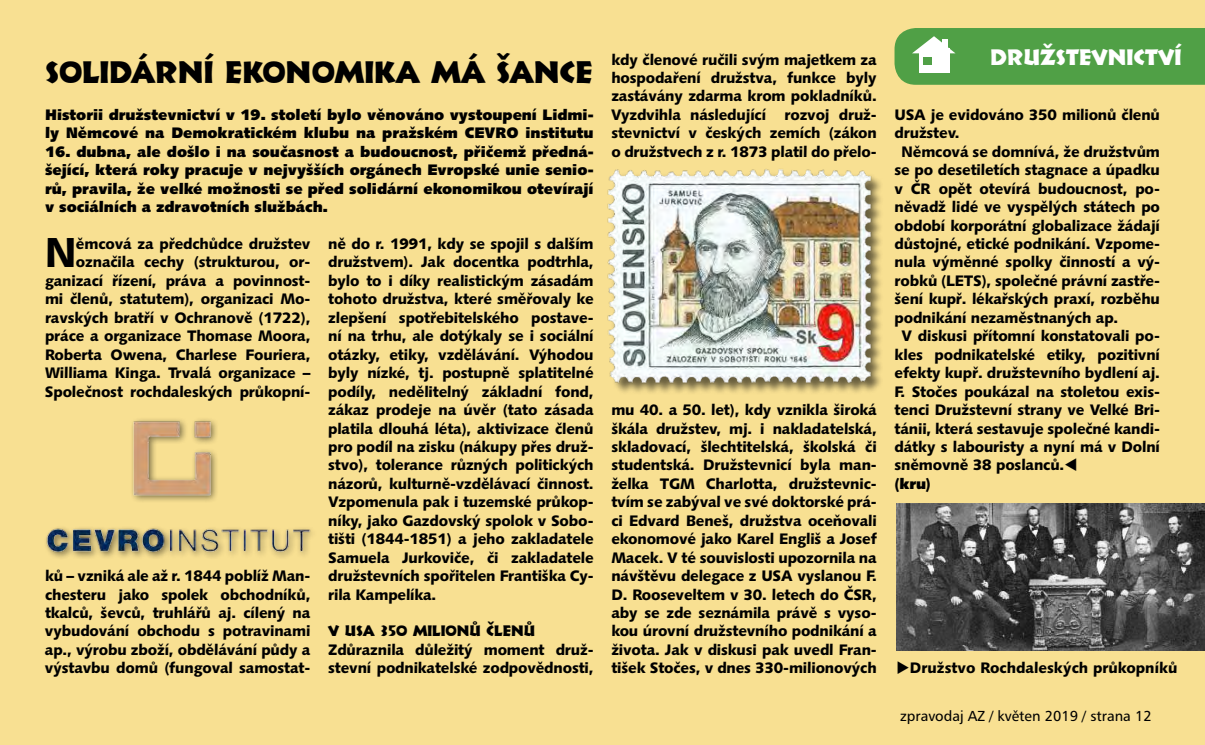
<style>
.page{position:relative;width:1205px;height:745px;background:#fff}
.page>*{position:absolute;margin:0;border:0;box-sizing:border-box;transform-origin:0 0}
.t1{font:42px "Humanist 531 AT Black A";color:#000}
.t2{font:31.25px "Informal 011 AT";color:#000}
.t3{font:22.5px "Informal 011 AT";color:#fff}
.t4{font:15.25px/18.4px "Humanist 531 AT Black A";letter-spacing:-.01em;color:#000;text-align:justify}
.t5{font:15.25px/18.4px "Humanist 531 AT Ultra Black A";color:#000}
.t6{font:15.25px "Informal 011 AT";color:#000}
.t7{font:14.5px "Humanist 777 AT Roman B";color:#000}
</style>
<div class="page">
<div style="left:0;top:0;width:1205px;height:744px;background:#f8e092"></div>
<svg style="left:894px;top:28px;width:311px;height:57px;background:#5ba550"></svg>
<div style="left:942px;top:39px;width:5px;height:8px;background:#fff"></div>
<div style="left:924px;top:58px;width:8px;height:7px;background:#50a046"></div>
<div style="left:610px;top:170px;width:274px;height:225px;background:#000;opacity:.58"></div>
<img style="left:607px;top:169px;width:265px;height:216px">
<img style="left:46px;top:419px;width:265px;height:139px">
<img style="left:896px;top:503px;width:309px;height:146px">
<h2 class="t2" style="left:46px;top:53px;width:549px">SOLIDÁRNÍ EKONOMIKA MÁ ŠANCE</h2>
<p class="t5" style="left:45px;top:105px;width:550px">Historii družstevnictví v 19. století bylo věnováno vystoupení Lidmi&shy;ly Němcové na Demokratickém klubu na pražském CEVRO institutu</p>
<p class="t5" style="left:45px;top:142px;width:550px;text-align:justify">16. dubna, ale došlo i na současnost a budoucnost, přičemž předná&shy;šející, která roky pracuje v nejvyšších orgánech Evropské unie senio&shy;rů, pravila, že velké možnosti se před solidární ekonomikou otevírají v sociálních a zdravotních službách.</p>
<p class="t4" style="left:45px;top:234px;width:267px;text-align:right">ěmcová za předchůdce družstev označila cechy (strukturou, or&shy;ganizací řízení, práva a povinnost&shy;mi členů, statutem), organizaci Mo&shy;ravských bratří v Ochranově (1722), práce a organizace Thomase Moora, Roberta Owena, Charlese Fouriera, Williama Kinga. Trvalá organizace – Společnost rochdaleských průkopní-</p>
<h1 class="t1" style="left:45px;top:226px;width:33px">N</h1>
<p class="t4" style="left:45px;top:566px;width:267px">ků – vzniká ale až r. 1844 poblíž Man&shy;chesteru jako spolek obchodníků, tkalců, ševců, truhlářů aj. cílený na vybudování obchodu s potravinami ap., výrobu zboží, obdělávání půdy a výstavbu domů (fungoval samostat-</p>
<p class="t4" style="left:328px;top:234px;width:267px">ně do r. 1991, kdy se spojil s dalším družstvem). Jak docentka podtrhla, bylo to i díky realistickým zásadám tohoto družstva, které směřovaly ke zlepšení spotřebitelského postave&shy;ní na trhu, ale dotýkaly se i sociální otázky, etiky, vzdělávání. Výhodou byly nízké, tj. postupně splatitelné podíly, nedělitelný základní fond, zákaz prodeje na úvěr (tato zásada platila dlouhá léta), aktivizace členů pro podíl na zisku (nákupy přes druž&shy;stvo), tolerance různých politických názorů, kulturně-vzdělávací činnost.<br>Vzpomenula pak i tuzemské průkop&shy;níky, jako Gazdovský spolok v Sobo&shy;tišti (1844-1851) a jeho zakladatele Samuela Jurkoviče, či zakladatele družstevních spořitelen Františka Cy&shy;rila Kampelíka.</p>
<p class="t6" style="left:328px;top:621px;width:209px">V USA 350 MILIONŮ ČLENŮ</p>
<p class="t4" style="left:328px;top:639px;width:267px">Zdůraznila důležitý moment druž&shy;stevní podnikatelské zodpovědnosti,</p>
<p class="t4" style="left:611px;top:50px;width:267px">kdy členové ručili svým majetkem za hospodaření družstva, funkce byly zastávány zdarma krom pokladníků.<br>Vyzdvihla následující rozvoj druž&shy;stevnictví v českých zemích (zákon o družstvech z r. 1873 platil do přelo-</p>
<p class="t4" style="left:611px;top:400px;width:267px">mu 40. a 50. let), kdy vznikla široká škála družstev, mj. i nakladatelská, skladovací, šlechtitelská, školská či studentská. Družstevnicí byla man&shy;želka TGM Charlotta, družstevnic&shy;tvím se zabýval ve své doktorské prá&shy;ci Edvard Beneš, družstva oceňovali ekonomové jako Karel Engliš a Josef Macek. V té souvislosti upozornila na návštěvu delegace z USA vyslanou F.<br>D. Rooseveltem v 30. letech do ČSR, aby se zde seznámila právě s vyso&shy;kou úrovní družstevního podnikání a života. Jak v diskusi pak uvedl Fran&shy;tišek Stočes, v dnes 330-milionových</p>
<h3 class="t3" style="left:990px;top:43px;width:192px">DRUŽSTEVNICTVÍ</h3>
<p class="t4" style="left:894px;top:105px;width:267px">USA je evidováno 350 milionů členů</p>
<p class="t4" style="left:894px;top:123px;width:67px">družstev.</p>
<p class="t4" style="left:901px;top:142px;width:260px">Němcová se domnívá, že družstvům</p>
<p class="t4" style="left:894px;top:160px;width:267px">se po desetiletích stagnace a úpadku</p>
<p class="t4" style="left:894px;top:179px;width:267px">v ČR opět otevírá budoucnost, po-</p>
<p class="t4" style="left:894px;top:197px;width:267px">něvadž lidé ve vyspělých státech po</p>
<p class="t4" style="left:894px;top:216px;width:267px">období korporátní globalizace žádají</p>
<p class="t4" style="left:894px;top:234px;width:267px">důstojné, etické podnikání. Vzpome-</p>
<p class="t4" style="left:894px;top:252px;width:267px">nula výměnné spolky činností a vý-</p>
<p class="t4" style="left:894px;top:271px;width:267px">robků (LETS), společné právní zastře-</p>
<p class="t4" style="left:894px;top:289px;width:267px">šení kupř. lékařských praxí, rozběhu</p>
<p class="t4" style="left:894px;top:308px;width:225px">podnikání nezaměstnaných ap.</p>
<p class="t4" style="left:901px;top:326px;width:260px">V diskusi přítomní konstatovali po-</p>
<p class="t4" style="left:894px;top:345px;width:267px">kles podnikatelské etiky, pozitivní</p>
<p class="t4" style="left:894px;top:363px;width:267px">efekty kupř. družstevního bydlení aj.</p>
<p class="t4" style="left:894px;top:381px;width:267px">F. Stočes poukázal na stoletou exis-</p>
<p class="t4" style="left:894px;top:400px;width:267px">tenci Družstevní strany ve Velké Bri-</p>
<p class="t4" style="left:894px;top:418px;width:267px">tánii, která sestavuje společné kandi-</p>
<p class="t4" style="left:894px;top:437px;width:267px">dátky s labouristy a nyní má v Dolní</p>
<p class="t4" style="left:894px;top:455px;width:185px">sněmovně 38 poslanců.▼</p>
<p class="t5" style="left:894px;top:474px;width:38px">(kru)</p>
<p class="t4" style="left:896px;top:658px;width:283px">◆Družstvo Rochdaleských průkopníků</p>
<p class="t7" style="left:900px;top:706px;width:253px">zpravodaj AZ / květen 2019 / strana 12</p>
</div>
